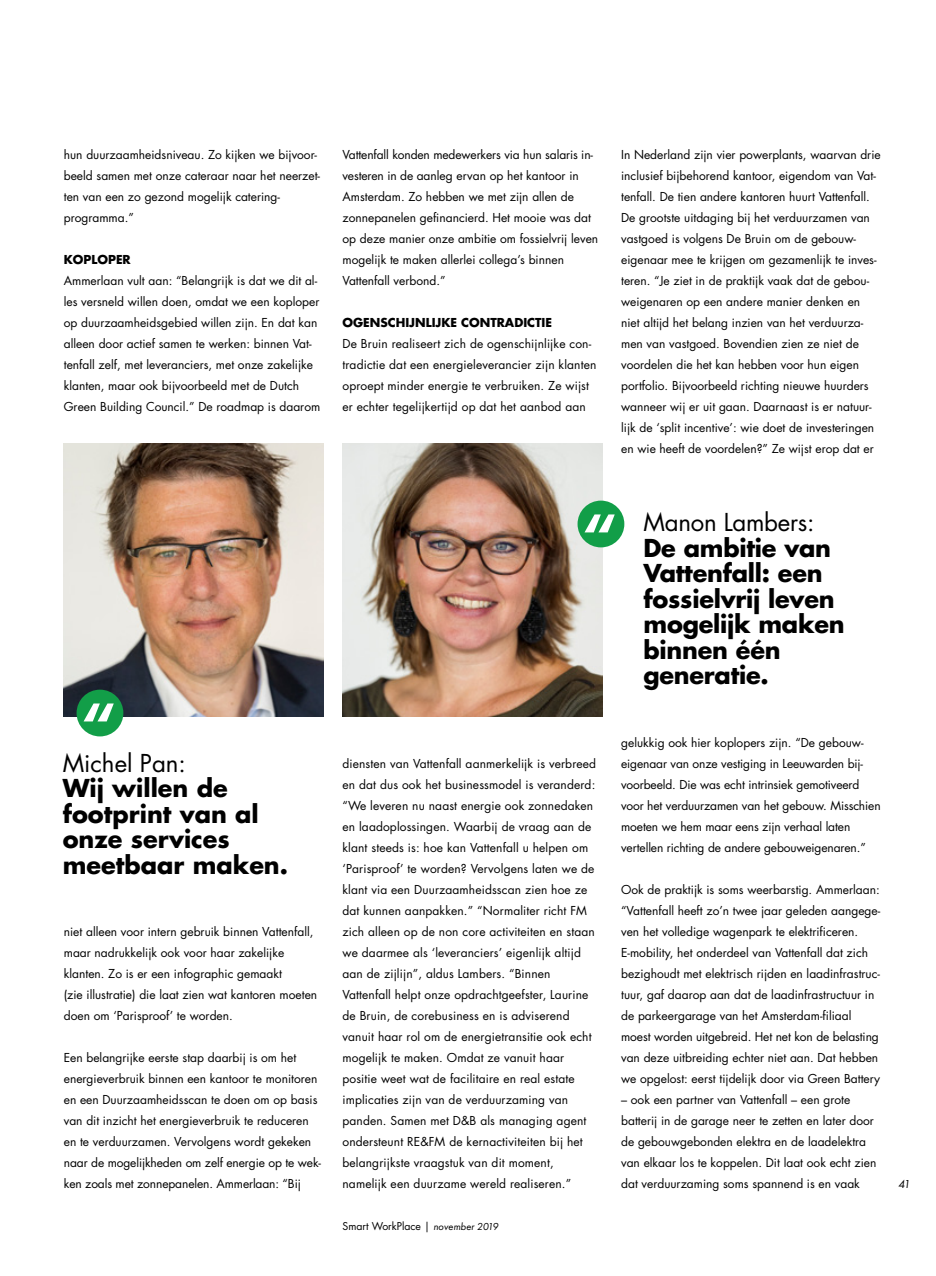
<style>
.page{position:relative;width:936px;height:1276px;background:#fff}
.page>*{position:absolute;margin:0;border:0;box-sizing:border-box;transform-origin:0 0}
.t1{font:700 54.3px "Futura";color:#fff}
.t2{font:700 24px/25.5px "Futura";letter-spacing:-.01em;color:#000}
.t3{font:24px "Futura";letter-spacing:-.01em;color:#000}
.t4{font:12px/21px "Futura";color:#000}
.t5{font:700 12px "Futura";color:#000}
.t6{font:italic 12px "Futura PT";color:#000}
.t7{font:10.5px "Futura";color:#000}
.s1{font-family:"Futura PT";font-style:italic}
</style>
<div class="page">
<img style="left:64px;top:443px;width:259px;height:273px">
<img style="left:342px;top:443px;width:260px;height:273px">
<div style="left:577px;top:500px;width:47px;height:47px;background:#129e48;border-radius:50%"></div>
<div style="left:77px;top:689px;width:46px;height:47px;background:#129e48;border-radius:50%"></div>
<p class="t4" style="left:64px;top:144px;width:258px">hun duurzaamheidsniveau. Zo kijken we bijvoor&shy;beeld samen met onze cateraar naar het neerzet&shy;ten van een zo gezond mogelijk catering&shy;programma.”</p>
<p class="t5" style="left:64px;top:252px;width:68px">KOPLOPER</p>
<p class="t4" style="left:64px;top:270px;width:258px">Ammerlaan vult aan: “Belangrijk is dat we dit al&shy;les versneld willen doen, omdat we een koploper op duurzaamheidsgebied willen zijn. En dat kan alleen door actief samen te werken: binnen Vat&shy;tenfall zelf, met leveranciers, met onze zakelijke klanten, maar ook bijvoorbeeld met de Dutch Green Building Council.” De roadmap is daarom</p>
<p class="t4" style="left:342px;top:144px;width:257px">Vattenfall konden medewerkers via hun salaris in&shy;vesteren in de aanleg ervan op het kantoor in Amsterdam. Zo hebben we met zijn allen de zonnepanelen gefinancierd. Het mooie was dat op deze manier onze ambitie om fossielvrij leven mogelijk te maken allerlei collega’s binnen Vattenfall verbond.”</p>
<p class="t5" style="left:342px;top:315px;width:211px">OGENSCHIJNLIJKE CONTRADICTIE</p>
<p class="t4" style="left:342px;top:333px;width:255px">De Bruin realiseert zich de ogenschijnlijke con&shy;tradictie dat een energieleverancier zijn klanten oproept minder energie te verbruiken. Ze wijst er echter tegelijkertijd op dat het aanbod aan</p>
<p class="t4" style="left:621px;top:144px;width:261px">In Nederland zijn vier powerplants, waarvan drie inclusief bijbehorend kantoor, eigendom van Vat&shy;tenfall. De tien andere kantoren huurt Vattenfall.<br>De grootste uitdaging bij het verduurzamen van vastgoed is volgens De Bruin om de gebouw&shy;eigenaar mee te krijgen om gezamenlijk te inves&shy;teren. “Je ziet in de praktijk vaak dat de gebou&shy;weigenaren op een andere manier denken en niet altijd het belang inzien van het verduurza&shy;men van vastgoed. Bovendien zien ze niet de voordelen die het kan hebben voor hun eigen portfolio. Bijvoorbeeld richting nieuwe huurders wanneer wij er uit gaan. Daarnaast is er natuur&shy;lijk de ‘split incentive’: wie doet de investeringen en wie heeft de voordelen?” Ze wijst erop dat er</p>
<h1 class="t1" style="left:82px;top:688px;width:36px">“</h1>
<h2 class="t3" style="left:63px;top:747px;width:125px">Michel Pan:</h2>
<h2 class="t2" style="left:63px;top:775px;width:227px">Wij willen de footprint van al onze services meetbaar maken.</h2>
<p class="t4" style="left:64px;top:921px;width:255px">niet alleen voor intern gebruik binnen Vattenfall, maar nadrukkelijk ook voor haar zakelijke klanten. Zo is er een infographic gemaakt<br>(zie illustratie) die laat zien wat kantoren moeten doen om ‘Parisproof’ te worden.</p>
<p class="t4" style="left:64px;top:1047px;width:259px">Een belangrijke eerste stap daarbij is om het energieverbruik binnen een kantoor te monitoren en een Duurzaamheidsscan te doen om op basis van dit inzicht het energieverbruik te reduceren en te verduurzamen. Vervolgens wordt gekeken naar de mogelijkheden om zelf energie op te wek&shy;ken zoals met zonnepanelen. Ammerlaan: “Bij</p>
<h1 class="t1" style="left:583px;top:499px;width:36px">“</h1>
<h2 class="t3" style="left:643px;top:507px;width:173px">Manon Lambers:</h2>
<h2 class="t2" style="left:643px;top:534px;width:202px">De ambitie van<br>Vattenfall: een fossielvrij leven mogelijk maken binnen één generatie.</h2>
<p class="t4" style="left:342px;top:753px;width:255px">diensten van Vattenfall aanmerkelijk is verbreed en dat dus ook het businessmodel is veranderd: “We leveren nu naast energie ook zonnedaken en laadoplossingen. Waarbij de vraag aan de klant steeds is: hoe kan Vattenfall u helpen om ‘Parisproof’ te worden? Vervolgens laten we de klant via een Duurzaamheidsscan zien hoe ze dat kunnen aanpakken.” “Normaliter richt FM zich alleen op de non core activiteiten en staan we daarmee als ‘leveranciers’ eigenlijk altijd aan de zijlijn”, aldus Lambers. “Binnen Vattenfall helpt onze opdrachtgeefster, Laurine de Bruin, de corebusiness en is adviserend vanuit haar rol om de energietransitie ook echt mogelijk te maken. Omdat ze vanuit haar positie weet wat de facilitaire en real estate implicaties zijn van de verduurzaming van panden. Samen met D&amp;B als managing agent ondersteunt RE&amp;FM de kernactiviteiten bij het belangrijkste vraagstuk van dit moment, namelijk een duurzame wereld realiseren.”</p>
<p class="t7" style="left:342px;top:1219px;width:157px">Smart WorkPlace | <span class="s1">november 2019</span></p>
<p class="t4" style="left:621px;top:732px;width:261px">gelukkig ook hier koplopers zijn. “De gebouw&shy;eigenaar van onze vestiging in Leeuwarden bij&shy;voorbeeld. Die was echt intrinsiek gemotiveerd voor het verduurzamen van het gebouw. Misschien moeten we hem maar eens zijn verhaal laten vertellen richting de andere gebouweigenaren.”</p>
<p class="t4" style="left:621px;top:879px;width:260px">Ook de praktijk is soms weerbarstig. Ammerlaan: “Vattenfall heeft zo’n twee jaar geleden aangege&shy;ven het volledige wagenpark te elektrificeren.<br>E-mobility, het onderdeel van Vattenfall dat zich bezighoudt met elektrisch rijden en laadinfrastruc&shy;tuur, gaf daarop aan dat de laadinfrastructuur in de parkeergarage van het Amsterdam-filiaal moest worden uitgebreid. Het net kon de belasting van deze uitbreiding echter niet aan. Dat hebben we opgelost: eerst tijdelijk door via Green Battery</p>
<p class="t4" style="left:621px;top:1089px;width:257px">– ook een partner van Vattenfall – een grote batterij in de garage neer te zetten en later door de gebouwgebonden elektra en de laadelektra van elkaar los te koppelen. Dit laat ook echt zien dat verduurzaming soms spannend is en vaak</p>
<p class="t6" style="left:897px;top:1177px;width:14px">41</p>
</div>
